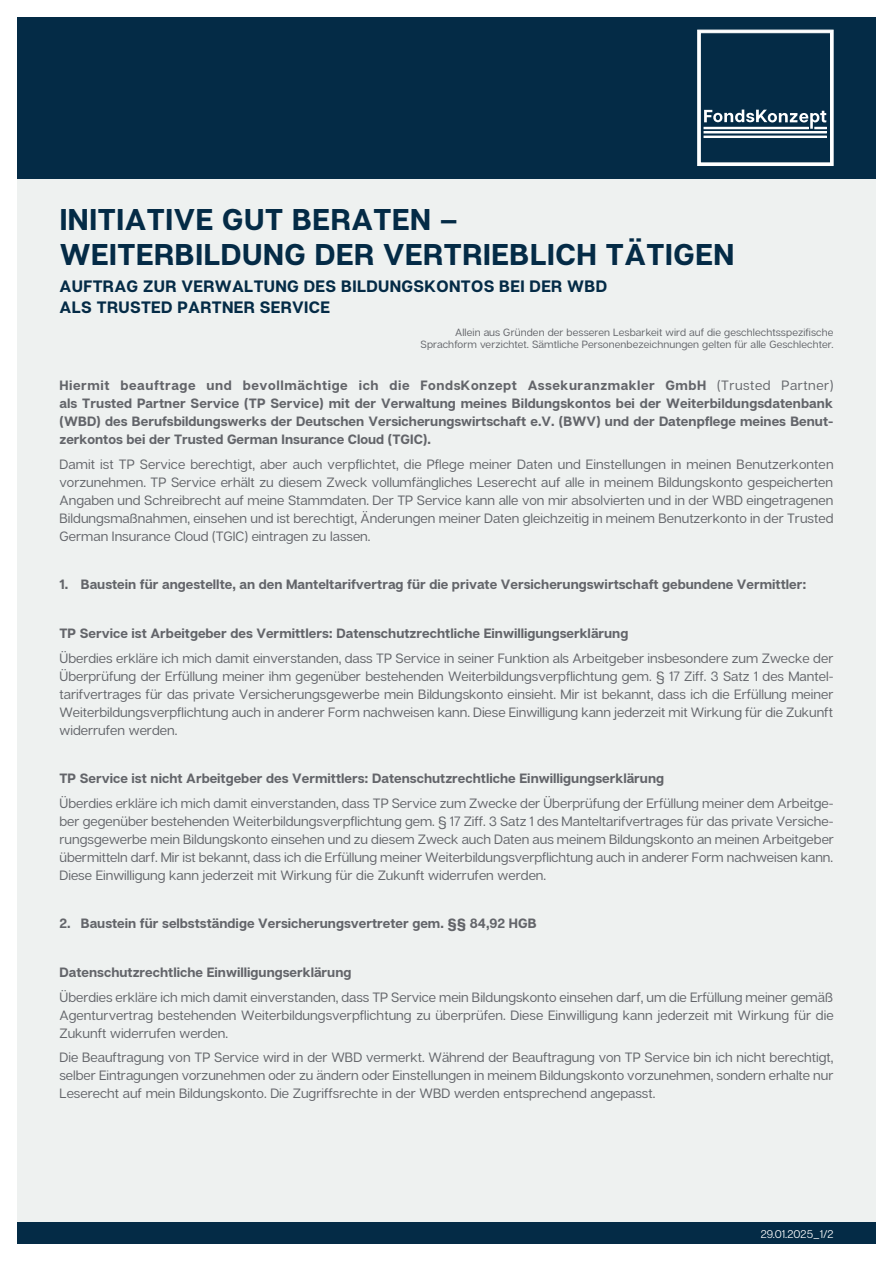
<style>
.page{position:relative;width:893px;height:1263px;background:#fff}
.page>*{position:absolute;margin:0;border:0;box-sizing:border-box;transform-origin:0 0}
.t1{font:700 30px/34.5px "Articulat CF";letter-spacing:.02em;color:#042b46}
.t2{font:700 16.5px "Articulat CF";letter-spacing:.02em;color:#042b46}
.t3{font:13.5px/18px "Articulat CF";color:#63656a;text-align:justify}
.t4{font:700 13.5px/18px "Articulat CF";color:#63656a;text-align:justify}
.t5{font:11.25px "Articulat CF";color:#fff}
.t6{font:10.5px "Articulat CF";letter-spacing:.01em;color:#63656a}
.s1{font-weight:400}
</style>
<div class="page">
<div style="left:17px;top:17px;width:859px;height:1227px;background:#eef1f0"></div>
<div style="left:17px;top:17px;width:859px;height:162px;background:#042b46"></div>
<svg style="left:697px;top:29px;width:137px;height:137px"></svg>
<div style="left:17px;top:1222px;width:859px;height:22px;background:#042b46"></div>
<p class="t1" style="left:60px;top:204px;width:676px">INITIATIVE GUT BERATEN –<br>WEITERBILDUNG DER VERTRIEBLICH TÄTIGEN</p>
<p class="t2" style="left:60px;top:276px;width:549px">AUFTRAG ZUR VERWALTUNG DES BILDUNGSKONTOS BEI DER WBD</p>
<p class="t2" style="left:60px;top:297px;width:272px">ALS TRUSTED PARTNER SERVICE</p>
<p class="t6" style="left:455px;top:326px;width:380px">Allein aus Gründen der besseren Lesbarkeit wird auf die geschlechtsspezifische</p>
<p class="t6" style="left:421px;top:338px;width:414px">Sprachform verzichtet. Sämtliche Personenbezeichnungen gelten für alle Geschlechter.</p>
<p class="t4" style="left:60px;top:377px;width:775px">Hiermit beauftrage und bevollmächtige ich die FondsKonzept Assekuranzmakler GmbH <span class="s1">(Trusted Partner) </span>als Trusted Partner Service (TP Service) mit der Verwaltung meines Bildungskontos bei der Weiterbildungsdatenbank (WBD) des Berufsbildungswerks der Deutschen Versicherungswirtschaft e.V. (BWV) und der Datenpflege meines Benut&shy;zerkontos bei der Trusted German Insurance Cloud (TGIC).</p>
<p class="t3" style="left:60px;top:455px;width:776px">Damit ist TP Service berechtigt, aber auch verpflichtet, die Pflege meiner Daten und Einstellungen in meinen Benutzerkonten vorzunehmen. TP Service erhält zu diesem Zweck vollumfängliches Leserecht auf alle in meinem Bildungskonto gespeicherten Angaben und Schreibrecht auf meine Stammdaten. Der TP Service kann alle von mir absolvierten und in der WBD eingetragenen Bildungsmaßnahmen, einsehen und ist berechtigt, Änderungen meiner Daten gleichzeitig in meinem Benutzerkonto in der Trusted German Insurance Cloud (TGIC) eintragen zu lassen.</p>
<p class="t4" style="left:60px;top:576px;width:748px">1. Baustein für angestellte, an den Manteltarifvertrag für die private Versicherungswirtschaft gebundene Vermittler:</p>
<p class="t4" style="left:60px;top:625px;width:570px">TP Service ist Arbeitgeber des Vermittlers: Datenschutzrechtliche Einwilligungserklärung</p>
<p class="t3" style="left:60px;top:649px;width:775px">Überdies erkläre ich mich damit einverstanden, dass TP Service in seiner Funktion als Arbeitgeber insbesondere zum Zwecke der Überprüfung der Erfüllung meiner ihm gegenüber bestehenden Weiterbildungsverpflichtung gem. § 17 Ziff. 3 Satz 1 des Mantel&shy;tarifvertrages für das private Versicherungsgewerbe mein Bildungskonto einsieht. Mir ist bekannt, dass ich die Erfüllung meiner Weiterbildungsverpflichtung auch in anderer Form nachweisen kann. Diese Einwilligung kann jederzeit mit Wirkung für die Zukunft widerrufen werden.</p>
<p class="t4" style="left:60px;top:770px;width:606px">TP Service ist nicht Arbeitgeber des Vermittlers: Datenschutzrechtliche Einwilligungserklärung</p>
<p class="t3" style="left:60px;top:794px;width:776px">Überdies erkläre ich mich damit einverstanden, dass TP Service zum Zwecke der Überprüfung der Erfüllung meiner dem Arbeitge&shy;ber gegenüber bestehenden Weiterbildungsverpflichtung gem. § 17 Ziff. 3 Satz 1 des Manteltarifvertrages für das private Versiche&shy;rungsgewerbe mein Bildungskonto einsehen und zu diesem Zweck auch Daten aus meinem Bildungskonto an meinen Arbeitgeber übermitteln darf. Mir ist bekannt, dass ich die Erfüllung meiner Weiterbildungsverpflichtung auch in anderer Form nachweisen kann.<br>Diese Einwilligung kann jederzeit mit Wirkung für die Zukunft widerrufen werden.</p>
<p class="t4" style="left:60px;top:915px;width:479px">2. Baustein für selbstständige Versicherungsvertreter gem. §§ 84,92 HGB</p>
<p class="t4" style="left:60px;top:964px;width:293px">Datenschutzrechtliche Einwilligungserklärung</p>
<p class="t3" style="left:60px;top:988px;width:776px">Überdies erkläre ich mich damit einverstanden, dass TP Service mein Bildungskonto einsehen darf, um die Erfüllung meiner gemäß Agenturvertrag bestehenden Weiterbildungsverpflichtung zu überprüfen. Diese Einwilligung kann jederzeit mit Wirkung für die Zukunft widerrufen werden.</p>
<p class="t3" style="left:60px;top:1048px;width:775px">Die Beauftragung von TP Service wird in der WBD vermerkt. Während der Beauftragung von TP Service bin ich nicht berechtigt, selber Eintragungen vorzunehmen oder zu ändern oder Einstellungen in meinem Bildungskonto vorzunehmen, sondern erhalte nur Leserecht auf mein Bildungskonto. Die Zugriffsrechte in der WBD werden entsprechend angepasst.</p>
<p class="t5" style="left:761px;top:1227px;width:74px">29.01.2025_1/2</p>
</div>
